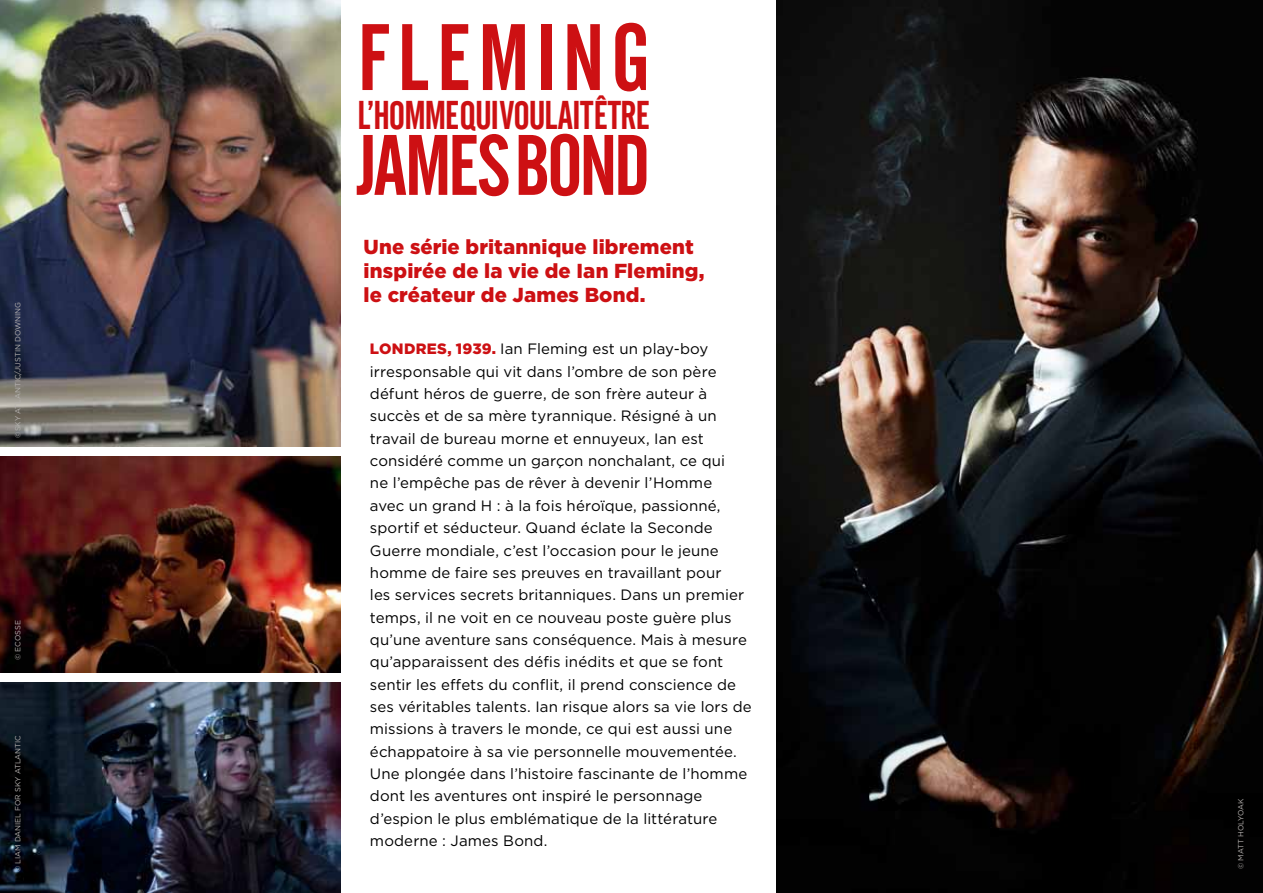
<style>
.page{position:relative;width:1263px;height:893px;background:#fff}
.page>*{position:absolute;margin:0;border:0;box-sizing:border-box;transform-origin:0 0}
.t1{font:93.3px "Alternate Gothic No 2 BT";color:#cd1013}
.t2{font:84.75px "Alternate Gothic No 2 BT";color:#cd1013}
.t3{font:39.15px "Alternate Gothic No 2 BT";letter-spacing:-.025em;color:#cd1013}
.t4{font:900 20.25px/24.3px "Gotham";letter-spacing:.005em;color:#cd1013}
.t5{font:15px/22.4px "Gotham";letter-spacing:.005em;color:#000}
.t6{font:7.5px "Gotham";color:#b7b3b1}
.s1{font-weight:900;color:#cd1013}
</style>
<div class="page">
<img style="left:776px;top:0;width:487px;height:893px">
<img style="left:0;top:0;width:340px;height:446px">
<img style="left:0;top:683px;width:340px;height:210px">
<img style="left:0;top:457px;width:340px;height:215px">
<p class="t6" style="left:13px;top:438px;width:136px;rotate:-90deg">©Sky Atlantic/Justi n Downi ng</p>
<p class="t6" style="left:13px;top:660px;width:40px;rotate:-90deg">© Ecosse</p>
<p class="t6" style="left:13px;top:872px;width:139px;rotate:-90deg">© Liam Daniel for Sky Atlantic</p>
<h1 class="t1" style="left:357px;top:6px;width:79px">FLEMI</h1>
<h1 class="t1" style="left:562px;top:6px;width:89px">NG</h1>
<h3 class="t3" style="left:357px;top:93px;width:294px">L’HOMME QUI VOULAIT ÊTRE</h3>
<h2 class="t2" style="left:357px;top:118px;width:294px">JAMES BOND</h2>
<h3 class="t4" style="left:364px;top:234px;width:343px">Une série britannique librement inspirée de la vie de Ian Fleming, le créateur de James Bond.</h3>
<p class="t5" style="left:370px;top:338px;width:383px"><span class="s1">Londres, 1939.</span> Ian Fleming est un play-boy irresponsable qui vit dans l’ombre de son père défunt héros de guerre, de son frère auteur à succès et de sa mère tyrannique. Résigné à un travail de bureau morne et ennuyeux, Ian est considéré comme un garçon nonchalant, ce qui<br>ne l’empêche pas de rêver à devenir l’Homme<br>avec un grand H : à la fois héroïque, passionné, sportif et séducteur. Quand éclate la Seconde Guerre mondiale, c’est l’occasion pour le jeune homme de faire ses preuves en travaillant pour<br>les services secrets britanniques. Dans un premier temps, il ne voit en ce nouveau poste guère plus qu’une aventure sans conséquence. Mais à mesure qu’apparaissent des défis inédits et que se font sentir les effets du conflit, il prend conscience de ses véritables talents. Ian risque alors sa vie lors de missions à travers le monde, ce qui est aussi une échappatoire à sa vie personnelle mouvementée.<br>Une plongée dans l’histoire fascinante de l’homme dont les aventures ont inspiré le personnage d’espion le plus emblématique de la littérature moderne : James Bond.</p>
<p class="t6" style="left:1236px;top:869px;width:72px;rotate:-90deg">© Matt Holyoak</p>
</div>
